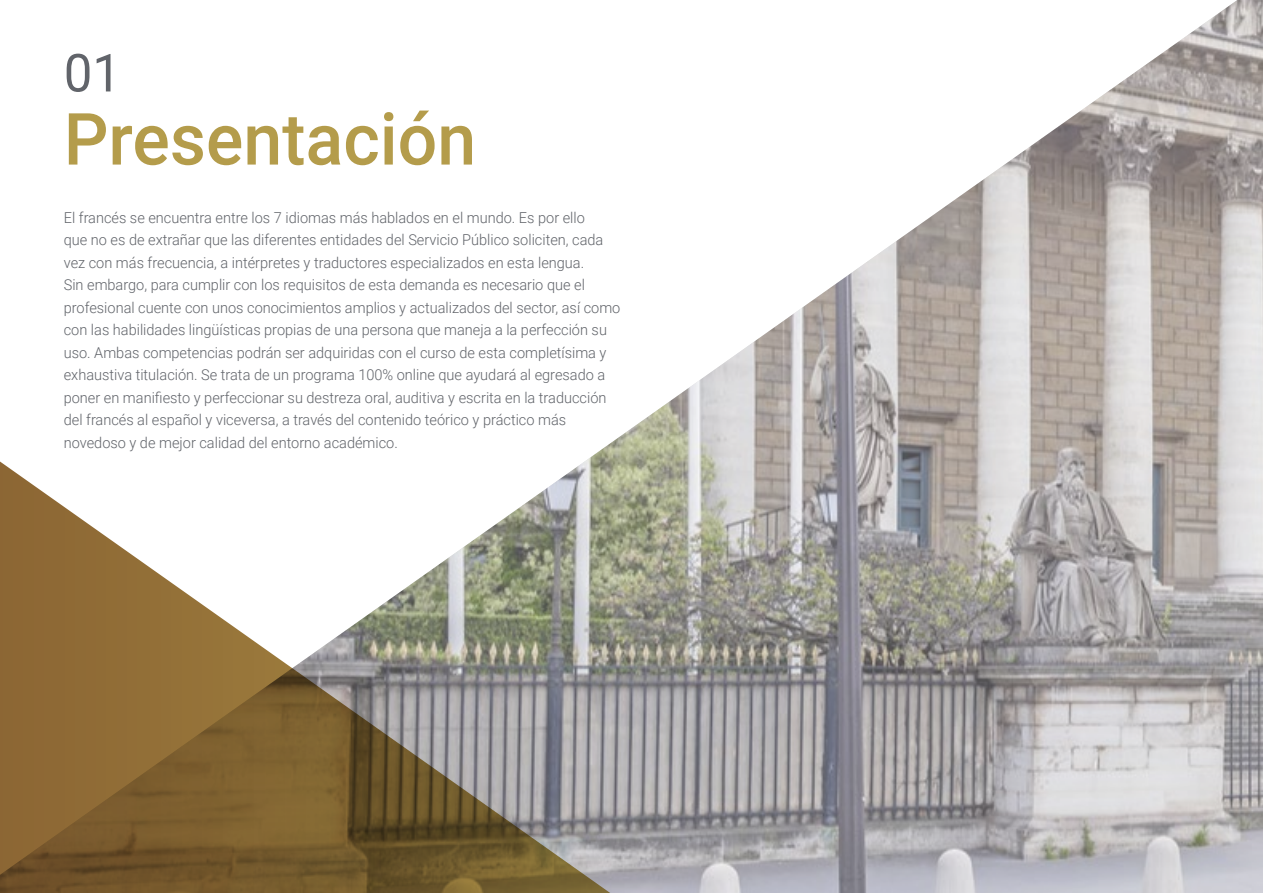
<style>
.page{position:relative;width:1263px;height:893px;background:#fff}
.page>*{position:absolute;margin:0;border:0;box-sizing:border-box;transform-origin:0 0}
.t1{font:500 72px "Roboto";color:#b49c4b}
.t2{font:52.5px "Roboto";color:#61646a}
.t3{font:300 15px/22.5px "Roboto";color:#61646a}
</style>
<div class="page">
<img style="left:607px;top:0;width:656px;height:893px">
<svg style="left:0;top:446px;width:640px;height:447px"></svg>
<h2 class="t2" style="left:64px;top:36px;width:59px">01</h2>
<h1 class="t1" style="left:64px;top:89px;width:414px">Presentación</h1>
<p class="t3" style="left:64px;top:206px;width:558px">El francés se encuentra entre los 7 idiomas más hablados en el mundo. Es por ello<br>que no es de extrañar que las diferentes entidades del Servicio Público soliciten, cada vez con más frecuencia, a intérpretes y traductores especializados en esta lengua.<br>Sin embargo, para cumplir con los requisitos de esta demanda es necesario que el profesional cuente con unos conocimientos amplios y actualizados del sector, así como con las habilidades lingüísticas propias de una persona que maneja a la perfección su uso. Ambas competencias podrán ser adquiridas con el curso de esta completísima y exhaustiva titulación. Se trata de un programa 100% online que ayudará al egresado a poner en manifiesto y perfeccionar su destreza oral, auditiva y escrita en la traducción del francés al español y viceversa, a través del contenido teórico y práctico más novedoso y de mejor calidad del entorno académico.</p>
</div>
